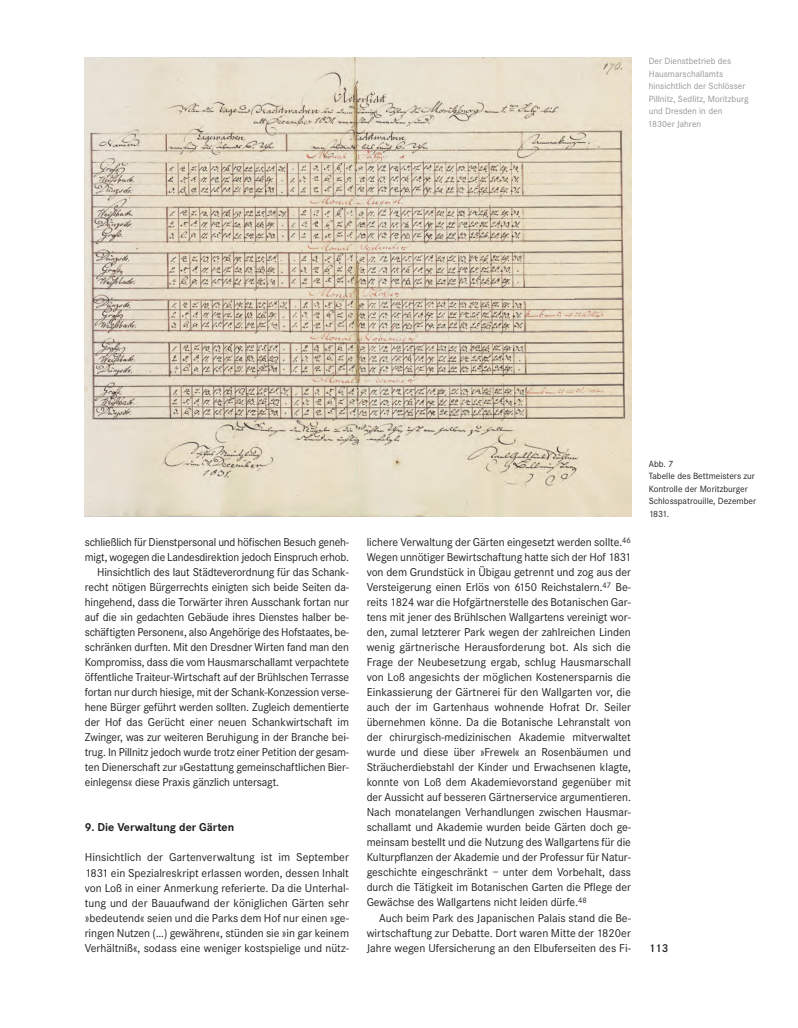
<style>
.page{position:relative;width:798px;height:1028px;background:#fff}
.page>*{position:absolute;margin:0;border:0;box-sizing:border-box;transform-origin:0 0}
.t1{font:11.88px/15px "Corporate S";letter-spacing:-.01em;color:#231f20;text-align:justify}
.t2{font:700 11.88px "Corporate S";color:#231f20}
.t3{font:11.88px "Corporate S Demi 2";color:#231f20}
.t4{font:9.38px/12.5px "Corporate S";color:#939598}
.t5{font:9.38px/12.5px "Corporate S";color:#231f20}
</style>
<div class="page">
<svg style="left:84px;top:57px;width:548px;height:460px;background:#d9ceba"></svg>
<p class="t4" style="left:647px;top:56px;width:102px">Der Dienstbetrieb des<br>Hausmarschallamts hinsichtlich der Schlösser<br>Pillnitz, Sedlitz, Moritzburg und Dresden in den<br>1830er Jahren</p>
<p class="t1" style="left:85px;top:536px;width:265px">schließlich für Dienstpersonal und höfischen Besuch geneh-</p>
<p class="t1" style="left:85px;top:551px;width:265px">migt, wogegen die Landesdirektion jedoch Einspruch erhob.</p>
<p class="t1" style="left:97px;top:566px;width:253px">Hinsichtlich des laut Städteverordnung für das Schank-</p>
<p class="t1" style="left:85px;top:581px;width:265px">recht nötigen Bürgerrechts einigten sich beide Seiten da-</p>
<p class="t1" style="left:85px;top:596px;width:265px">hingehend, dass die Torwärter ihren Ausschank fortan nur</p>
<p class="t1" style="left:85px;top:611px;width:265px">auf die »in gedachten Gebäude ihres Dienstes halber be-</p>
<p class="t1" style="left:85px;top:626px;width:265px">schäftigten Personen«, also Angehörige des Hofstaates, be-</p>
<p class="t1" style="left:85px;top:641px;width:265px">schränken durften. Mit den Dresdner Wirten fand man den</p>
<p class="t1" style="left:85px;top:656px;width:265px">Kompromiss, dass die vom Hausmarschallamt verpachtete</p>
<p class="t1" style="left:85px;top:671px;width:265px">öffentliche Traiteur-Wirtschaft auf der Brühlschen Terrasse</p>
<p class="t1" style="left:85px;top:686px;width:265px">fortan nur durch hiesige, mit der Schank-Konzession verse-</p>
<p class="t1" style="left:85px;top:701px;width:266px">hene Bürger geführt werden sollten. Zugleich dementierte</p>
<p class="t1" style="left:85px;top:716px;width:265px">der Hof das Gerücht einer neuen Schankwirtschaft im</p>
<p class="t1" style="left:85px;top:731px;width:265px">Zwinger, was zur weiteren Beruhigung in der Branche bei-</p>
<p class="t1" style="left:85px;top:746px;width:265px">trug. In Pillnitz jedoch wurde trotz einer Petition der gesam-</p>
<p class="t1" style="left:85px;top:761px;width:265px">ten Dienerschaft zur »Gestattung gemeinschaftlichen Bier-</p>
<p class="t1" style="left:85px;top:776px;width:196px">einlegens« diese Praxis gänzlich untersagt.</p>
<p class="t2" style="left:85px;top:823px;width:151px">9. Die Verwaltung der Gärten</p>
<p class="t1" style="left:85px;top:851px;width:266px">Hinsichtlich der Gartenverwaltung ist im September 1831 ein Spezialreskript erlassen worden, dessen Inhalt von Loß in einer Anmerkung referierte. Da die Unterhal&shy;tung und der Bauaufwand der königlichen Gärten sehr »bedeutend« seien und die Parks dem Hof nur einen »ge&shy;ringen Nutzen (…) gewähren«, stünden sie »in gar keinem Verhältniß«, sodass eine weniger kostspielige und nütz-</p>
<p class="t1" style="left:366px;top:536px;width:266px">lichere Verwaltung der Gärten eingesetzt werden sollte.<sup>46<br></sup>Wegen unnötiger Bewirtschaftung hatte sich der Hof 1831 von dem Grundstück in Übigau getrennt und zog aus der Versteigerung einen Erlös von 6150 Reichstalern.<sup>47</sup> Be&shy;reits 1824 war die Hofgärtnerstelle des Botanischen Gar&shy;tens mit jener des Brühlschen Wallgartens vereinigt wor&shy;den, zumal letzterer Park wegen der zahlreichen Linden wenig gärtnerische Herausforderung bot. Als sich die Frage der Neubesetzung ergab, schlug Hausmarschall von Loß angesichts der möglichen Kostenersparnis die Einkassierung der Gärtnerei für den Wallgarten vor, die auch der im Gartenhaus wohnende Hofrat Dr. Seiler übernehmen könne. Da die Botanische Lehranstalt von der chirurgisch-medizinischen Akademie mitverwaltet wurde und diese über »Frewel« an Rosenbäumen und Sträucherdiebstahl der Kinder und Erwachsenen klagte, konnte von Loß dem Akademievorstand gegenüber mit der Aussicht auf besseren Gärtnerservice argumentieren.<br>Nach monatelangen Verhandlungen zwischen Hausmar&shy;schallamt und Akademie wurden beide Gärten doch ge&shy;meinsam bestellt und die Nutzung des Wallgartens für die Kulturpflanzen der Akademie und der Professur für Natur&shy;geschichte eingeschränkt – unter dem Vorbehalt, dass durch die Tätigkeit im Botanischen Garten die Pflege der Gewächse des Wallgartens nicht leiden dürfe.<sup>48</sup></p>
<p class="t1" style="left:366px;top:911px;width:265px;text-indent:12px">Auch beim Park des Japanischen Palais stand die Be&shy;wirtschaftung zur Debatte. Dort waren Mitte der 1820er Jahre wegen Ufersicherung an den Elbuferseiten des Fi-</p>
<p class="t5" style="left:648px;top:458px;width:109px">Abb. 7<br>Tabelle des Bettmeisters zur<br>Kontrolle der Moritzburger<br>Schlosspatrouille, Dezember<br>1831.</p>
<p class="t3" style="left:648px;top:943px;width:21px">113</p>
</div>
